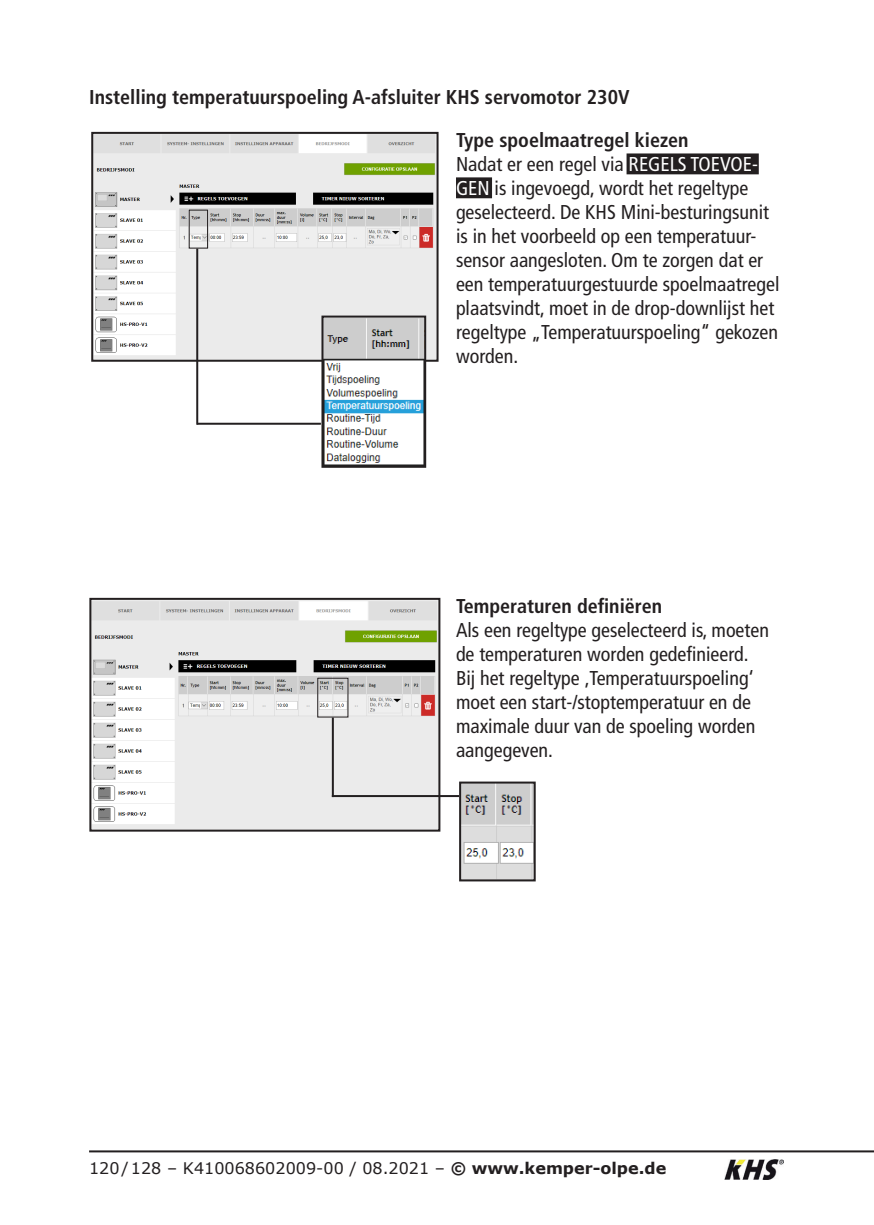
<style>
.page{position:relative;width:874px;height:1225px;background:#fff}
.page>*{position:absolute;margin:0;border:0;box-sizing:border-box;transform-origin:0 0}
.t1{font:condensed 20px/24px "Frutiger LT Com";color:#231f20}
.t2{font:700 condensed 20px/42.8px "Frutiger LT Com";color:#231f20}
.t3{font:16px "Verdana";color:#231f20}
.s1{color:#fff}
.s2{font-weight:700}
</style>
<div class="page">
<hr style="left:89px;top:1150px;width:784px;height:2px;background:#231f20">
<img style="left:724px;top:1159px;width:59px;height:20px">
<div style="left:457px;top:178px;width:34px;height:19px;background:#231f20"></div>
<div style="left:456px;top:177px;width:36px;height:21px;border:2px solid #231f20"></div>
<div style="left:627px;top:154px;width:130px;height:19px;background:#231f20"></div>
<div style="left:626px;top:153px;width:132px;height:21px;border:2px solid #231f20"></div>
<img style="left:94px;top:135px;width:341px;height:224px">
<div style="left:91px;top:132px;width:347px;height:230px;border:2px solid #231f20"></div>
<div style="left:189px;top:210px;width:19px;height:39px;border:1px solid #231f20"></div>
<img style="left:324px;top:318px;width:99px;height:147px">
<div style="left:321px;top:315px;width:105px;height:153px;border:2px solid #231f20"></div>
<hr style="left:196px;top:249px;width:2px;height:176px;background:#231f20">
<hr style="left:197px;top:423px;width:124px;height:2px;background:#231f20">
<img style="left:92px;top:601px;width:345px;height:227px">
<div style="left:89px;top:598px;width:351px;height:233px;border:2px solid #231f20"></div>
<div style="left:317px;top:677px;width:31px;height:40px;border:1px solid #231f20"></div>
<hr style="left:332px;top:717px;width:2px;height:80px;background:#231f20">
<img style="left:462px;top:784px;width:70px;height:94px">
<div style="left:459px;top:781px;width:76px;height:100px;border:2px solid #231f20"></div>
<hr style="left:332px;top:795px;width:127px;height:2px;background:#231f20">
<p class="t2" style="left:456px;top:75px;width:234px;text-indent:-367px">Instelling temperatuurspoeling A-afsluiter KHS servomotor 230V<br>Type spoelmaatregel kiezen</p>
<p class="t1" style="left:456px;top:152px;width:325px">Nadat er een regel via <span class="s1">REGELS TOEVOE-GEN</span> is ingevoegd, wordt het regeltype geselecteerd. De KHS Mini-besturingsunit is in het voorbeeld op een temperatuur&shy;sensor aangesloten. Om te zorgen dat er een temperatuurgestuurde spoelmaatregel plaatsvindt, moet in de drop-downlijst het regeltype „Temperatuurspoeling“ gekozen worden.</p>
<p class="t2" style="left:456px;top:584px;width:207px">Temperaturen definiëren</p>
<p class="t1" style="left:456px;top:618px;width:314px">Als een regeltype geselecteerd is, moeten de temperaturen worden gedefinieerd.<br>Bij het regeltype ‚Temperatuurspoeling‘ moet een start-/stoptemperatuur en de maximale duur van de spoeling worden aangegeven.</p>
<p class="t3" style="left:89px;top:1157px;width:578px">120/128 – K410068602009-00 / 08.2021 – <span class="s2">© www.kemper-olpe.de</span></p>
</div>
